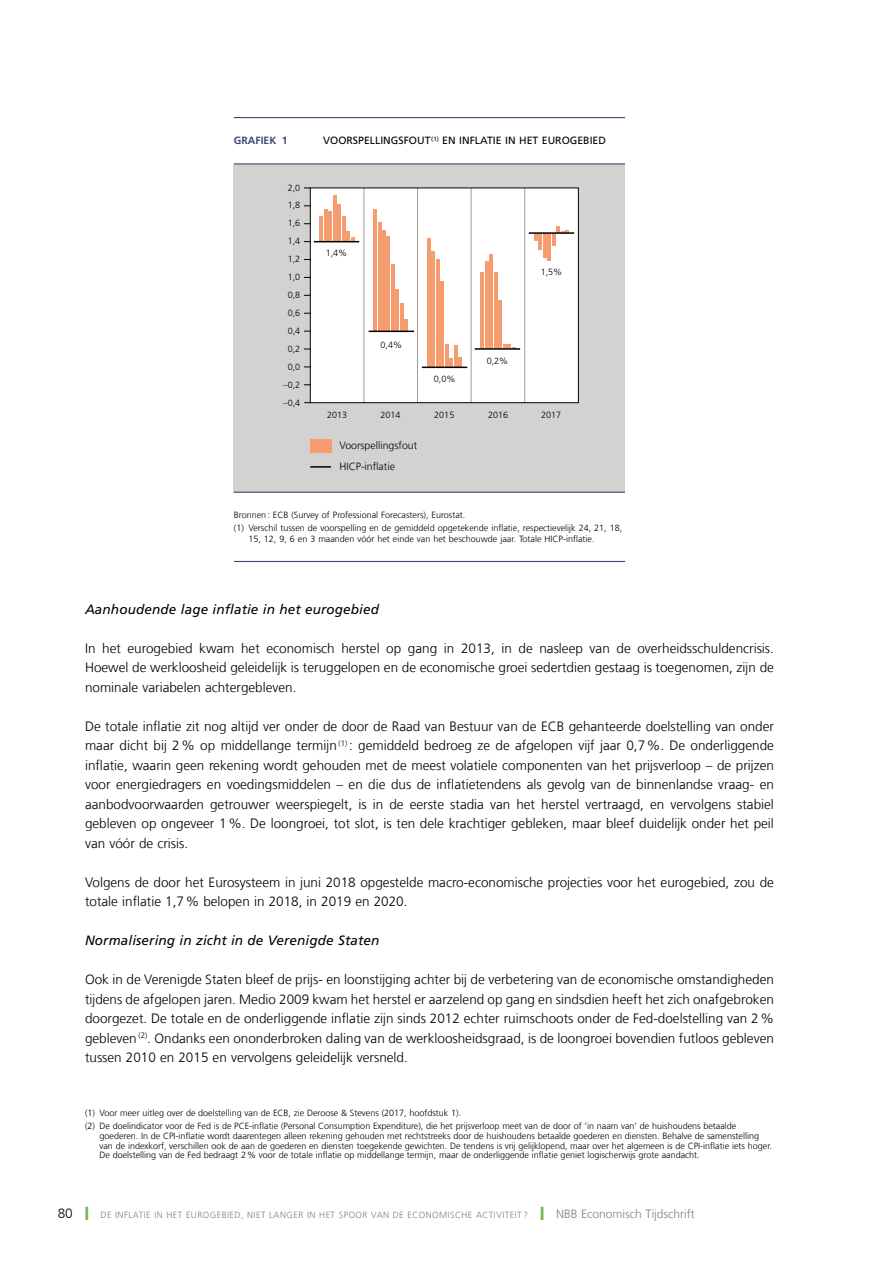
<style>
.page{position:relative;width:893px;height:1263px;background:#fff}
.page>*{position:absolute;margin:0;border:0;box-sizing:border-box;transform-origin:0 0}
.t1{font:300 13.5px/19.5px "Frutiger LT Com";color:#000;text-align:justify}
.t2{font:italic 13.5px "Frutiger LT Com";letter-spacing:.01em;color:#000}
.t3{font:10.5px "Frutiger LT Com";color:#000}
.t4{font:300 10.5px/20.7px "Frutiger LT Com";color:#000}
.t5{font:700 10.5px "Frutiger LT Com";color:#3b4b6f}
.t6{font:300 9px/9.8px "Frutiger LT Com";color:#000}
.t7{font:300 9px "Frutiger LT Com";letter-spacing:.05em;color:#81807a}
.s1{font-size:13.5px;color:#000}
.s2{color:#77b552}
.s3{font-size:12px}
</style>
<div class="page">
<div style="left:234px;top:164px;width:391px;height:328px;background:#d4d2d0"></div>
<hr style="left:234px;top:117px;width:391px;height:1px;background:#3b4b6f">
<hr style="left:234px;top:561px;width:391px;height:1px;background:#3b4b6f">
<hr style="left:234px;top:163px;width:391px;height:1px;background:#3b4b6f">
<hr style="left:234px;top:492px;width:391px;height:1px;background:#3b4b6f">
<div style="left:310px;top:188px;width:268px;height:215px;background:#fff"></div>
<hr style="left:364px;top:188px;width:1px;height:215px;background:#9e9e9b">
<hr style="left:417px;top:188px;width:1px;height:215px;background:#9e9e9b">
<hr style="left:471px;top:188px;width:1px;height:215px;background:#9e9e9b">
<hr style="left:524px;top:188px;width:1px;height:215px;background:#9e9e9b">
<hr style="left:320px;top:217px;width:3px;height:25px;background:#f59d6e">
<hr style="left:324px;top:209px;width:4px;height:33px;background:#f59d6e">
<hr style="left:329px;top:211px;width:3px;height:31px;background:#f59d6e">
<hr style="left:333px;top:195px;width:4px;height:47px;background:#f59d6e">
<hr style="left:337px;top:204px;width:4px;height:38px;background:#f59d6e">
<hr style="left:342px;top:217px;width:4px;height:25px;background:#f59d6e">
<hr style="left:346px;top:231px;width:4px;height:11px;background:#f59d6e">
<svg style="left:351px;top:237px;width:4px;height:4px"></svg>
<hr style="left:373px;top:209px;width:4px;height:122px;background:#f59d6e">
<hr style="left:378px;top:222px;width:3px;height:109px;background:#f59d6e">
<hr style="left:382px;top:230px;width:4px;height:101px;background:#f59d6e">
<hr style="left:387px;top:236px;width:3px;height:95px;background:#f59d6e">
<hr style="left:391px;top:264px;width:4px;height:67px;background:#f59d6e">
<hr style="left:396px;top:289px;width:3px;height:42px;background:#f59d6e">
<hr style="left:400px;top:303px;width:4px;height:28px;background:#f59d6e">
<hr style="left:404px;top:319px;width:4px;height:12px;background:#f59d6e">
<hr style="left:427px;top:238px;width:4px;height:129px;background:#f59d6e">
<hr style="left:431px;top:251px;width:4px;height:116px;background:#f59d6e">
<hr style="left:436px;top:259px;width:3px;height:108px;background:#f59d6e">
<hr style="left:440px;top:281px;width:4px;height:86px;background:#f59d6e">
<hr style="left:445px;top:344px;width:3px;height:23px;background:#f59d6e">
<svg style="left:449px;top:359px;width:4px;height:8px"></svg>
<hr style="left:454px;top:345px;width:3px;height:22px;background:#f59d6e">
<hr style="left:458px;top:357px;width:4px;height:10px;background:#f59d6e">
<hr style="left:480px;top:272px;width:4px;height:77px;background:#f59d6e">
<hr style="left:485px;top:261px;width:4px;height:88px;background:#f59d6e">
<hr style="left:489px;top:254px;width:4px;height:95px;background:#f59d6e">
<hr style="left:494px;top:273px;width:4px;height:76px;background:#f59d6e">
<hr style="left:498px;top:301px;width:4px;height:48px;background:#f59d6e">
<svg style="left:503px;top:344px;width:12px;height:4px"></svg>
<svg style="left:534px;top:234px;width:4px;height:7px"></svg>
<hr style="left:538px;top:233px;width:4px;height:16px;background:#f59d6e">
<hr style="left:543px;top:233px;width:4px;height:25px;background:#f59d6e">
<hr style="left:547px;top:233px;width:4px;height:28px;background:#f59d6e">
<hr style="left:552px;top:233px;width:4px;height:13px;background:#f59d6e">
<svg style="left:556px;top:226px;width:13px;height:6px"></svg>
<hr style="left:314px;top:241px;width:45px;height:1px;background:#000">
<hr style="left:369px;top:331px;width:45px;height:1px;background:#000">
<hr style="left:422px;top:367px;width:45px;height:1px;background:#000">
<hr style="left:475px;top:348px;width:45px;height:2px;background:#000">
<hr style="left:529px;top:232px;width:45px;height:2px;background:#000">
<div style="left:310px;top:440px;width:22px;height:13px;background:#f59d6e"></div>
<hr style="left:310px;top:466px;width:21px;height:2px;background:#000">
<div style="left:310px;top:188px;width:269px;height:215px;border:1px solid #000"></div>
<p class="t5" style="left:234px;top:134px;width:55px">GRAFIEK 1</p>
<p class="t3" style="left:323px;top:134px;width:284px">VOORSPELLINGSFOUT<sup>(1)</sup> EN INFLATIE IN HET EUROGEBIED</p>
<p class="t6" style="left:288px;top:183px;width:14px">2,0</p>
<p class="t6" style="left:288px;top:199px;width:14px">1,8</p>
<p class="t6" style="left:288px;top:217px;width:14px">1,6</p>
<p class="t6" style="left:288px;top:235px;width:14px">1,4</p>
<p class="t6" style="left:288px;top:253px;width:14px">1,2</p>
<p class="t6" style="left:288px;top:271px;width:14px">1,0</p>
<p class="t6" style="left:288px;top:289px;width:14px">0,8</p>
<p class="t6" style="left:288px;top:307px;width:14px">0,6</p>
<p class="t6" style="left:288px;top:325px;width:14px">0,4</p>
<p class="t6" style="left:288px;top:343px;width:14px">0,2</p>
<p class="t6" style="left:288px;top:361px;width:14px">0,0</p>
<p class="t6" style="left:283px;top:379px;width:19px">–0,2</p>
<p class="t6" style="left:283px;top:397px;width:19px">–0,4</p>
<p class="t6" style="left:326px;top:248px;width:23px">1,4%</p>
<p class="t6" style="left:381px;top:340px;width:23px">0,4%</p>
<p class="t6" style="left:434px;top:374px;width:23px">0,0%</p>
<p class="t6" style="left:487px;top:355px;width:23px">0,2%</p>
<p class="t6" style="left:541px;top:267px;width:23px">1,5%</p>
<p class="t6" style="left:327px;top:410px;width:22px">2013</p>
<p class="t6" style="left:380px;top:410px;width:22px">2014</p>
<p class="t6" style="left:434px;top:410px;width:22px">2015</p>
<p class="t6" style="left:488px;top:410px;width:22px">2016</p>
<p class="t6" style="left:541px;top:410px;width:22px">2017</p>
<p class="t4" style="left:340px;top:435px;width:79px">Voorspellingsfout<br>HICP-inflatie</p>
<p class="t6" style="left:234px;top:508px;width:390px;line-height:13.5px">Bronnen: ECB (Survey of Professional Forecasters), Eurostat.<br>(1) Verschil tussen de voorspelling en de gemiddeld opgetekende inflatie, respectievelijk 24, 21, 18,</p>
<p class="t6" style="left:248px;top:534px;width:348px">15, 12, 9, 6 en 3 maanden vóór het einde van het beschouwde jaar. Totale HICP-inflatie.</p>
<p class="t2" style="left:85px;top:601px;width:295px">Aanhoudende lage inflatie in het eurogebied</p>
<p class="t1" style="left:85px;top:638px;width:690px">In het eurogebied kwam het economisch herstel op gang in 2013, in de nasleep van de overheidsschuldencrisis.<br>Hoewel de werkloosheid geleidelijk is teruggelopen en de economische groei sedertdien gestaag is toegenomen, zijn de nominale variabelen achtergebleven.</p>
<p class="t1" style="left:85px;top:716px;width:690px">De totale inflatie zit nog altijd ver onder de door de Raad van Bestuur van de ECB gehanteerde doelstelling van onder maar dicht bij 2% op middellange termijn <sup>(1)</sup> : gemiddeld bedroeg ze de afgelopen vijf jaar 0,7%. De onderliggende inflatie, waarin geen rekening wordt gehouden met de meest volatiele componenten van het prijsverloop – de prijzen voor energiedragers en voedingsmiddelen – en die dus de inflatietendens als gevolg van de binnenlandse vraag- en aanbodvoorwaarden getrouwer weerspiegelt, is in de eerste stadia van het herstel vertraagd, en vervolgens stabiel gebleven op ongeveer 1%. De loongroei, tot slot, is ten dele krachtiger gebleken, maar bleef duidelijk onder het peil van vóór de crisis.</p>
<p class="t1" style="left:85px;top:872px;width:690px">Volgens de door het Eurosysteem in juni 2018 opgestelde macro-economische projecties voor het eurogebied, zou de totale inflatie 1,7% belopen in 2018, in 2019 en 2020.</p>
<p class="t2" style="left:85px;top:932px;width:296px">Normalisering in zicht in de Verenigde Staten</p>
<p class="t1" style="left:85px;top:969px;width:690px">Ook in de Verenigde Staten bleef de prijs- en loonstijging achter bij de verbetering van de economische omstandigheden tijdens de afgelopen jaren. Medio 2009 kwam het herstel er aarzelend op gang en sindsdien heeft het zich onafgebroken doorgezet. De totale en de onderliggende inflatie zijn sinds 2012 echter ruimschoots onder de Fed-doelstelling van 2% gebleven <sup>(2)</sup>. Ondanks een ononderbroken daling van de werkloosheidsgraad, is de loongroei bovendien futloos gebleven tussen 2010 en 2015 en vervolgens geleidelijk versneld.</p>
<p class="t6" style="left:85px;top:1107px;width:653px;line-height:12.8px">(1) Voor meer uitleg over de doelstelling van de ECB, zie Deroose &amp; Stevens (2017, hoofdstuk 1).<br>(2) De doelindicator voor de Fed is de PCE-inflatie (Personal Consumption Expenditure), die het prijsverloop meet van de door of ‘in naam van’ de huishoudens betaalde</p>
<p class="t6" style="left:99px;top:1131px;width:674px">goederen. In de CPI-inflatie wordt daarentegen alleen rekening gehouden met rechtstreeks door de huishoudens betaalde goederen en diensten. Behalve de samenstelling van de indexkorf, verschillen ook de aan de goederen en diensten toegekende gewichten. De tendens is vrij gelijklopend, maar over het algemeen is de CPI-inflatie iets hoger.<br>De doelstelling van de Fed bedraagt 2% voor de totale inflatie op middellange termijn, maar de onderliggende inflatie geniet logischerwijs grote aandacht.</p>
<p class="t7" style="left:58px;top:1209px;width:638px"><span class="s1">80</span> <span class="s2">❙</span> De inflatie in het eurogebied, niet langer in het spoor van de economische activiteit ? <span class="s2">❙</span> <span class="s3">NBB Economisch Tijdschrift</span></p>
</div>
